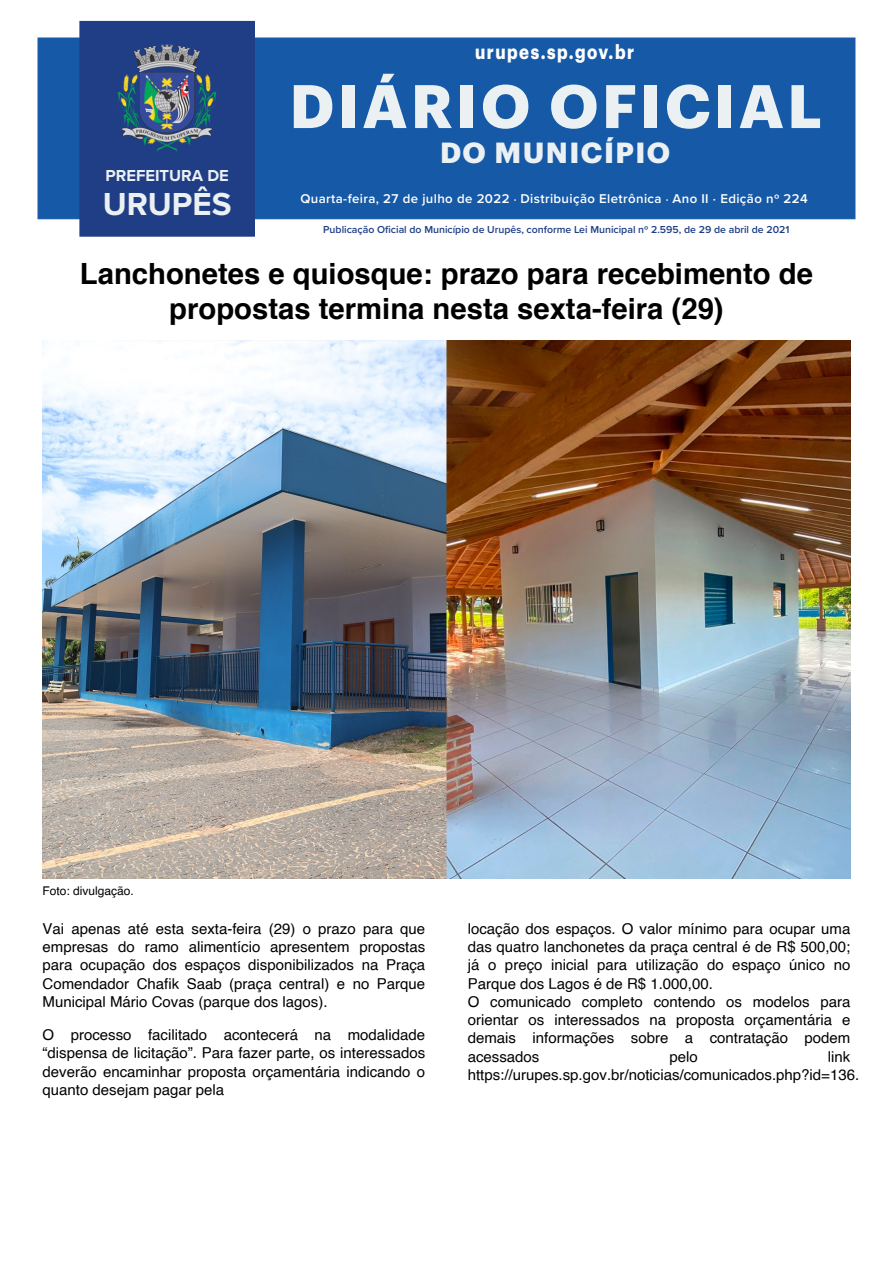
<style>
.page{position:relative;width:893px;height:1263px;background:#fff}
.page>*{position:absolute;margin:0;border:0;box-sizing:border-box;transform-origin:0 0}
.t1{font:700 60px "Graphik";letter-spacing:.06em;color:#ebf0f2}
.t2{font:700 33px "Proxima Nova";color:#ebf0f2}
.t3{font:700 29.25px/35.7px "Helvetica";color:#000;text-align:center}
.t4{font:700 28.5px "Graphik";letter-spacing:.05em;color:#ebf0f2}
.t5{font:700 19.8px "Graphik";letter-spacing:.09em;color:#fff;scale:.83 1}
.t6{font:700 16.5px "Proxima Nova";color:#ebf0f2}
.t7{font:15px/18.3px "Helvetica";color:#000;text-align:justify}
.t8{font:600 13.2px "Proxima Nova";letter-spacing:.03em;color:#fff}
.t9{font:12px "Helvetica";color:#000}
.t10{font:600 10.5px "Proxima Nova";color:#203e86}
.s1{font-size:12px}
</style>
<div class="page">
<div style="left:38px;top:38px;width:817px;height:181px;background:#1659a7"></div>
<div style="left:80px;top:21px;width:174px;height:215px;background:#203e86"></div>
<img style="left:118px;top:44px;width:99px;height:107px">
<div style="left:79px;top:21px;width:176px;height:216px;border:1px solid #203e86"></div>
<img style="left:43px;top:340px;width:807px;height:539px">
<p class="t6" style="left:106px;top:163px;width:125px">PREFEITURA DE</p>
<h2 class="t2" style="left:103px;top:180px;width:130px">URUPÊS</h2>
<h3 class="t5" style="left:475px;top:36px;width:193px">urupes.sp.gov.br</h3>
<h1 class="t1" style="left:290px;top:60px;width:534px">DIÁRIO OFICIAL</h1>
<h3 class="t4" style="left:440px;top:130px;width:232px">DO MUNICÍPIO</h3>
<p class="t8" style="left:300px;top:188px;width:509px">Quarta-feira, 27 de julho de 2022 <span class="s1">⋅</span> Distribuição Eletrônica <span class="s1">⋅</span> Ano II ⋅ Edição nº 224</p>
<p class="t10" style="left:323px;top:222px;width:468px">Publicação Oficial do Município de Urupês, conforme Lei Municipal nº 2.595, de 29 de abril de 2021</p>
<p class="t3" style="left:80px;top:256px;width:735px">Lanchonetes e quiosque: prazo para recebimento de propostas termina nesta sexta-feira (29)</p>
<p class="t9" style="left:43px;top:881px;width:93px">Foto: divulgação.</p>
<p class="t7" style="left:43px;top:919px;width:384px">Vai apenas até esta sexta-feira (29) o prazo para que empresas do ramo alimentício apresentem propostas para ocupação dos espaços disponibilizados na Praça Comendador Chafik Saab (praça central) e no Parque Municipal Mário Covas (parque dos lagos).</p>
<p class="t7" style="left:43px;top:1026px;width:384px">O processo facilitado acontecerá na modalidade “dispensa de licitação”. Para fazer parte, os interessados deverão encaminhar proposta orçamentária indicando o quanto desejam pagar pela</p>
<p class="t7" style="left:468px;top:919px;width:384px;text-align:left">locação dos espaços. O valor mínimo para ocupar uma das quatro lanchonetes da praça central é de R$ 500,00; já o preço inicial para utilização do espaço único no Parque dos Lagos é de R$ 1.000,00.<br>O comunicado completo contendo os modelos para orientar os interessados na proposta orçamentária e demais informações sobre a contratação podem acessados</p>
<p class="t7" style="left:468px;top:1048px;width:393px;text-indent:360px">link https://urupes.sp.gov.br/noticias/comunicados.php?id=136.</p>
<p class="t7" style="left:669px;top:1048px;width:30px">pelo</p>
</div>
